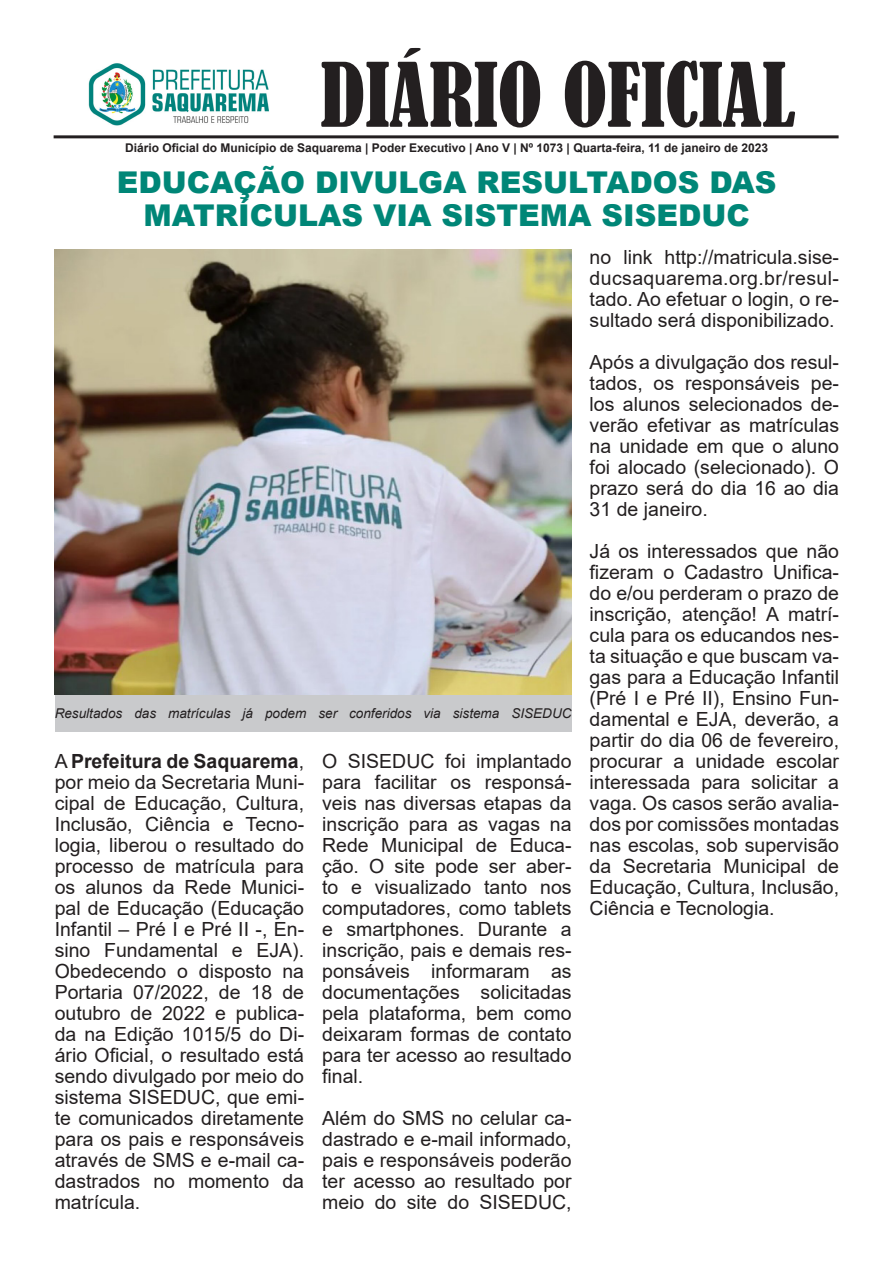
<style>
.page{position:relative;width:893px;height:1263px;background:#fff}
.page>*{position:absolute;margin:0;border:0;box-sizing:border-box;transform-origin:0 0}
.t1{font:condensed 82.5px "Bernard";color:#231f20}
.t2{font:900 30px "Arial";color:#008677}
.t3{font:19.5px/21px "Arial";color:#231f20;text-align:justify}
.t4{font:italic 13.5px "Arial";color:#231f20}
.t5{font:700 12px "Arial";color:#231f20}
.s1{font-weight:700}
</style>
<div class="page">
<hr style="left:54px;top:135px;width:785px;height:3px;background:#231f20">
<img style="left:88px;top:63px;width:181px;height:63px">
<div style="left:55px;top:694px;width:517px;height:38px;background:#c9cacc"></div>
<img style="left:55px;top:250px;width:517px;height:444px">
<p class="t1" style="left:321px;top:47px;width:476px">DIÁRIO OFICIAL</p>
<p class="t5" style="left:125px;top:139px;width:644px">Diário Oficial do Município de Saquarema | Poder Executivo | Ano V | Nº 1073 | Quarta-feira, 11 de janeiro de 2023</p>
<p class="t2" style="left:117px;top:160px;width:661px">EDUCAÇÃO DIVULGA RESULTADOS DAS</p>
<p class="t2" style="left:144px;top:193px;width:608px">MATRÍCULAS VIA SISTEMA SISEDUC</p>
<p class="t4" style="left:55px;top:704px;width:518px">Resultados das matrículas já podem ser conferidos via sistema SISEDUC</p>
<p class="t3" style="left:55px;top:751px;width:251px">A <span class="s1">Prefeitura de Saquarema</span>, por meio da Secretaria Muni&shy;cipal de Educação, Cultura, Inclusão, Ciência e Tecno&shy;logia, liberou o resultado do processo de matrícula para os alunos da Rede Munici&shy;pal de Educação (Educação Infantil – Pré I e Pré II -, En&shy;sino Fundamental e EJA).<br>Obedecendo o disposto na Portaria 07/2022, de 18 de outubro de 2022 e publica&shy;da na Edição 1015/5 do Di&shy;ário Oficial, o resultado está sendo divulgado por meio do sistema SISEDUC, que emi&shy;te comunicados diretamente para os pais e responsáveis através de SMS e e-mail ca&shy;dastrados no momento da matrícula.</p>
<p class="t3" style="left:322px;top:751px;width:251px">O SISEDUC foi implantado para facilitar os responsá&shy;veis nas diversas etapas da inscrição para as vagas na Rede Municipal de Educa&shy;ção. O site pode ser aber&shy;to e visualizado tanto nos computadores, como tablets e smartphones. Durante a inscrição, pais e demais res&shy;ponsáveis informaram as documentações solicitadas pela plataforma, bem como deixaram formas de contato para ter acesso ao resultado final.</p>
<p class="t3" style="left:322px;top:1108px;width:251px">Além do SMS no celular ca&shy;dastrado e e-mail informado, pais e responsáveis poderão ter acesso ao resultado por meio do site do SISEDUC,</p>
<p class="t3" style="left:590px;top:247px;width:251px">no link http://matricula.sise&shy;ducsaquarema.org.br/resul&shy;tado. Ao efetuar o login, o re&shy;sultado será disponibilizado.</p>
<p class="t3" style="left:590px;top:352px;width:251px">Após a divulgação dos resul&shy;tados, os responsáveis pe&shy;los alunos selecionados de&shy;verão efetivar as matrículas na unidade em que o aluno foi alocado (selecionado). O prazo será do dia 16 ao dia 31 de janeiro.</p>
<p class="t3" style="left:590px;top:541px;width:251px">Já os interessados que não fizeram o Cadastro Unifica&shy;do e/ou perderam o prazo de inscrição, atenção! A matrí&shy;cula para os educandos nes&shy;ta situação e que buscam va&shy;gas para a Educação Infantil (Pré I e Pré II), Ensino Fun&shy;damental e EJA, deverão, a partir do dia 06 de fevereiro, procurar a unidade escolar interessada para solicitar a vaga. Os casos serão avalia&shy;dos por comissões montadas nas escolas, sob supervisão da Secretaria Municipal de Educação, Cultura, Inclusão, Ciência e Tecnologia.</p>
</div>
